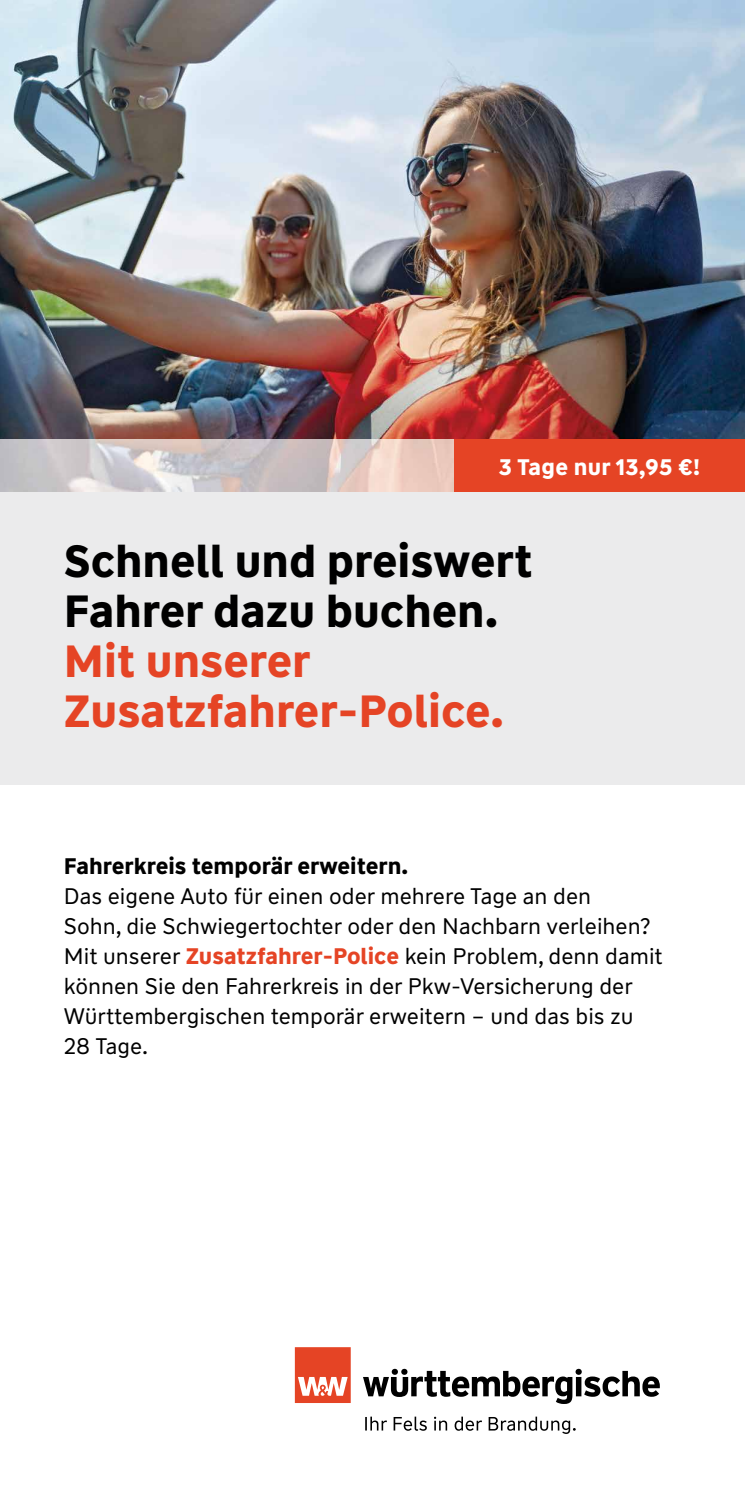
<style>
.page{position:relative;width:745px;height:1489px;background:#fff}
.page>*{position:absolute;margin:0;border:0;box-sizing:border-box;transform-origin:0 0}
.t1{font:700 45px/50px "WW Type";color:#000}
.t2{font:700 45px/50px "WW Type";color:#e54425}
.t3{font:22.5px/30px "WW Type";color:#000}
.t4{font:700 22.5px "WW Type";color:#000}
.t5{font:700 22.5px "WW Type";letter-spacing:.01em;color:#fff}
.s1{font-weight:700;color:#e54425}
</style>
<div class="page">
<img style="left:0;top:0;width:744px;height:492px">
<div style="left:0;top:492px;width:744px;height:292px;background:#ebebec"></div>
<svg style="left:365px;top:1416px;width:210px;height:17px"></svg>
<svg style="left:363px;top:1368px;width:296px;height:35px"></svg>
<svg style="left:295px;top:1347px;width:55px;height:55px"></svg>
<div style="left:454px;top:439px;width:290px;height:53px;background:#e54425"></div>
<p class="t5" style="left:498px;top:452px;width:203px">3 Tage nur 13,95 €!</p>
<h1 class="t1" style="left:64px;top:536px;width:470px">Schnell und preiswert<br>Fahrer dazu buchen.</h1>
<h1 class="t2" style="left:64px;top:636px;width:441px">Mit unserer<br>Zusatzfahrer-Police.</h1>
<p class="t4" style="left:64px;top:851px;width:346px">Fahrerkreis temporär erweitern.</p>
<p class="t3" style="left:64px;top:881px;width:600px">Das eigene Auto für einen oder mehrere Tage an den<br>Sohn, die Schwiegertochter oder den Nachbarn verleihen?<br>Mit unserer <span class="s1">Zusatzfahrer-Police</span> kein Problem, denn damit können Sie den Fahrerkreis in der Pkw-Versicherung der Württembergischen temporär erweitern – und das bis zu 28 Tage.</p>
</div>
